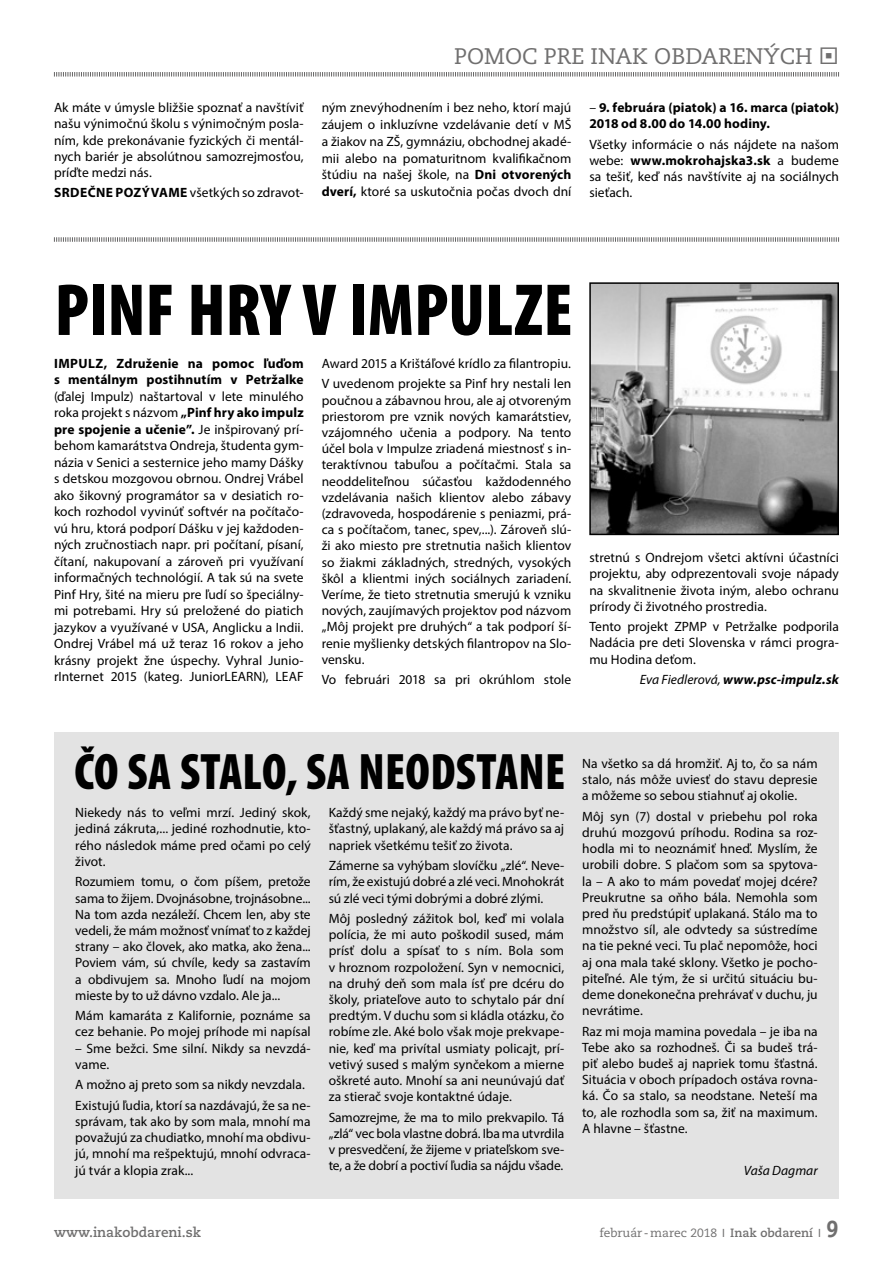
<style>
.page{position:relative;width:893px;height:1263px;background:#fff}
.page>*{position:absolute;margin:0;border:0;box-sizing:border-box;transform-origin:0 0}
.t1{font:900 condensed 74.4px "Myriad Pro";color:#000;scale:.95 1}
.t2{font:900 condensed 51.6px "Myriad Pro";color:#000;scale:.95 1}
.t3{font:22.5px "Caecilia LT Pro 55 Roman";color:#706f6f}
.t4{font:13.5px/16.2px "Myriad Pro";letter-spacing:.005em;color:#000;text-align:justify}
.t5{font:700 13.5px/16.2px "Myriad Pro";letter-spacing:.01em;color:#000}
.t6{font:italic 700 13.5px "Myriad Pro";letter-spacing:.015em;color:#000}
.t7{font:700 13.5px "Caecilia LT Pro 75";color:#706f6f}
.t8{font:italic 13.5px "Myriad Pro";letter-spacing:.005em;color:#000}
.t9{font:12px "Caecilia LT Pro 55 Roman";color:#706f6f}
.s1{font-weight:700}
.s2{font-weight:400}
.s3{font-family:"Myriad Pro"}
.s4{font-family:"Caecilia LT Pro 75";font-weight:700}
.s5{font-family:"Officina San Itc TEE";font-weight:700;font-size:24px}
</style>
<div class="page">
<svg style="left:54px;top:72px;width:785px;height:5px"></svg>
<div style="left:54px;top:732px;width:785px;height:467px;background:#e3e3e3"></div>
<img style="left:592px;top:285px;width:244px;height:247px">
<div style="left:589px;top:282px;width:250px;height:253px;border:2px solid #000"></div>
<svg style="left:54px;top:237px;width:785px;height:5px"></svg>
<p class="t4" style="left:54px;top:99px;width:251px">Ak máte v úmysle bližšie spoznať a navštíviť našu výnimočnú školu s výnimočným posla&shy;ním, kde prekonávanie fyzických či mentál&shy;nych bariér je absolútnou samozrejmosťou, príďte medzi nás.</p>
<p class="t4" style="left:54px;top:185px;width:251px"><span class="s1">Srdečne pozývame</span> všetkých so zdravot-</p>
<h3 class="t3" style="left:454px;top:41px;width:18px">pomoc</h3>
<h3 class="t3" style="left:544px;top:41px;width:14px">pre</h3>
<h3 class="t3" style="left:590px;top:41px;width:15px">inak</h3>
<h3 class="t3" style="left:654px;top:41px;width:48px">obdarených</h3>
<p class="t4" style="left:322px;top:99px;width:251px;line-height:16.8px">ným znevýhodnením i bez neho, ktorí majú záujem o inkluzívne vzdelávanie detí v MŠ a žiakov na ZŠ, gymnáziu, obchodnej akadé&shy;mii alebo na pomaturitnom kvalifikačnom štúdiu na našej škole, na <span class="s1">Dni otvorených dverí,</span> ktoré sa uskutočnia počas dvoch dní</p>
<p class="t5" style="left:589px;top:99px;width:251px"><span class="s2">–</span> 9. februára (piatok) a 16. marca (piatok)<br>2018 od 8.00 do 14.00 hodiny.</p>
<p class="t4" style="left:589px;top:136px;width:251px">Všetky informácie o nás nájdete na našom webe: <span class="s1">www.mokrohajska3.sk</span> a budeme sa tešiť, keď nás navštívite aj na sociálnych sieťach.</p>
<h1 class="t1" style="left:55px;top:269px;width:483px">PINF HRY V IMPULZE</h1>
<p class="t5" style="left:54px;top:355px;width:251px">Impulz, Združenie na pomoc ľuďom s mentálnym postihnutím v Petržalke</p>
<p class="t4" style="left:54px;top:388px;width:251px">(ďalej Impulz) naštartoval v lete minulého roka projekt s názvom <span class="s1">„Pinf hry ako impulz pre spojenie a učenie”.</span> Je inšpirovaný prí&shy;behom kamarátstva Ondreja, študenta gym&shy;názia v Senici a sesternice jeho mamy Dášky s detskou mozgovou obrnou. Ondrej Vrábel ako šikovný programátor sa v desiatich ro&shy;koch rozhodol vyvinúť softvér na počítačo&shy;vú hru, ktorá podporí Dášku v jej každoden&shy;ných zručnostiach napr. pri počítaní, písaní, čítaní, nakupovaní a zároveň pri využívaní informačných technológií. A tak sú na svete Pinf Hry, šité na mieru pre ľudí so špeciálny&shy;mi potrebami. Hry sú preložené do piatich jazykov a využívané v USA, Anglicku a Indii.<br>Ondrej Vrábel má už teraz 16 rokov a jeho krásny projekt žne úspechy. Vyhral Junio&shy;rInternet 2015 (kateg. JuniorLEARN), LEAF</p>
<p class="t4" style="left:322px;top:353px;width:251px;line-height:20.4px">Award 2015 a Krištáľové krídlo za filantropiu.<br>V uvedenom projekte sa Pinf hry nestali len</p>
<p class="t4" style="left:322px;top:392px;width:251px">poučnou a zábavnou hrou, ale aj otvoreným priestorom pre vznik nových kamarátstiev, vzájomného učenia a podpory. Na tento účel bola v Impulze zriadená miestnosť s in&shy;teraktívnou tabuľou a počítačmi. Stala sa neoddeliteľnou súčasťou každodenného vzdelávania našich klientov alebo zábavy (zdravoveda, hospodárenie s peniazmi, prá&shy;ca s počítačom, tanec, spev,...). Zároveň slú&shy;ži ako miesto pre stretnutia našich klientov so žiakmi základných, stredných, vysokých škôl a klientmi iných sociálnych zariadení.<br>Veríme, že tieto stretnutia smerujú k vzniku nových, zaujímavých projektov pod názvom „Môj projekt pre druhých“ a tak podporí ší&shy;renie myšlienky detských filantropov na Slo&shy;vensku.</p>
<p class="t4" style="left:322px;top:671px;width:251px">Vo februári 2018 sa pri okrúhlom stole</p>
<p class="t4" style="left:589px;top:549px;width:251px">stretnú s Ondrejom všetci aktívni účastníci projektu, aby odprezentovali svoje nápady na skvalitnenie života iným, alebo ochranu prírody či životného prostredia.</p>
<p class="t4" style="left:589px;top:618px;width:251px">Tento projekt ZPMP v Petržalke podporila Nadácia pre deti Slovenska v rámci progra&shy;mu Hodina deťom.</p>
<p class="t6" style="left:640px;top:671px;width:201px"><span class="s2">Eva Fiedlerová,</span> www.psc-impulz.sk</p>
<h2 class="t2" style="left:74px;top:743px;width:425px">ČO SA STALO, SA NEODSTANE</h2>
<p class="t4" style="left:75px;top:804px;width:237px">Niekedy nás to veľmi mrzí. Jediný skok, jediná zákruta,... jediné rozhodnutie, kto&shy;rého následok máme pred očami po celý život.</p>
<p class="t4" style="left:75px;top:873px;width:237px">Rozumiem tomu, o čom píšem, pretože sama to žijem. Dvojnásobne, trojnásobne...<br>Na tom azda nezáleží. Chcem len, aby ste vedeli, že mám možnosť vnímať to z každej strany – ako človek, ako matka, ako žena...<br>Poviem vám, sú chvíle, kedy sa zastavím a obdivujem sa. Mnoho ľudí na mojom mieste by to už dávno vzdalo. Ale ja...</p>
<p class="t4" style="left:75px;top:1007px;width:237px">Mám kamaráta z Kalifornie, poznáme sa cez behanie. Po mojej príhode mi napísal</p>
<p class="t4" style="left:75px;top:1040px;width:237px">– Sme bežci. Sme silní. Nikdy sa nevzdá&shy;vame.</p>
<p class="t4" style="left:75px;top:1074px;width:237px;line-height:20.4px">A možno aj preto som sa nikdy nevzdala.<br>Existujú ľudia, ktorí sa nazdávajú, že sa ne-</p>
<p class="t4" style="left:75px;top:1113px;width:237px">správam, tak ako by som mala, mnohí ma považujú za chudiatko, mnohí ma obdivu&shy;jú, mnohí ma rešpektujú, mnohí odvraca&shy;jú tvár a klopia zrak...</p>
<p class="t4" style="left:329px;top:804px;width:237px">Každý sme nejaký, každý ma právo byť ne&shy;šťastný, uplakaný, ale každý má právo sa aj napriek všetkému tešiť zo života.</p>
<p class="t4" style="left:329px;top:857px;width:237px">Zámerne sa vyhýbam slovíčku „zlé“. Neve&shy;rím, že existujú dobré a zlé veci. Mnohokrát sú zlé veci tými dobrými a dobré zlými.</p>
<p class="t4" style="left:329px;top:910px;width:237px">Môj posledný zážitok bol, keď mi volala polícia, že mi auto poškodil sused, mám prísť dolu a spísať to s ním. Bola som v hroznom rozpoložení. Syn v nemocnici, na druhý deň som mala ísť pre dcéru do školy, priateľove auto to schytalo pár dní predtým. V duchu som si kládla otázku, čo robíme zle. Aké bolo však moje prekvape&shy;nie, keď ma privítal usmiaty policajt, prí&shy;vetivý sused s malým synčekom a mierne oškreté auto. Mnohí sa ani neunúvajú dať za stierač svoje kontaktné údaje.</p>
<p class="t4" style="left:329px;top:1109px;width:237px">Samozrejme, že ma to milo prekvapilo. Tá „zlá“ vec bola vlastne dobrá. Iba ma utvrdila v presvedčení, že žijeme v priateľskom sve&shy;te, a že dobrí a poctiví ľudia sa nájdu všade.</p>
<p class="t4" style="left:582px;top:755px;width:237px">Na všetko sa dá hromžiť. Aj to, čo sa nám stalo, nás môže uviesť do stavu depresie a môžeme so sebou stiahnuť aj okolie.</p>
<p class="t4" style="left:582px;top:808px;width:237px">Môj syn (7) dostal v priebehu pol roka druhú mozgovú príhodu. Rodina sa roz&shy;hodla mi to neoznámiť hneď. Myslím, že urobili dobre. S plačom som sa spytova&shy;la – A ako to mám povedať mojej dcére?<br>Preukrutne sa oňho bála. Nemohla som pred ňu predstúpiť uplakaná. Stálo ma to množstvo síl, ale odvtedy sa sústredíme na tie pekné veci. Tu plač nepomôže, hoci aj ona mala také sklony. Všetko je pocho&shy;piteľné. Ale tým, že si určitú situáciu bu&shy;deme donekonečna prehrávať v duchu, ju nevrátime.</p>
<p class="t4" style="left:582px;top:1023px;width:237px">Raz mi moja mamina povedala – je iba na Tebe ako sa rozhodneš. Či sa budeš trá&shy;piť alebo budeš aj napriek tomu šťastná.<br>Situácia v oboch prípadoch ostáva rovna&shy;ká. Čo sa stalo, sa neodstane. Neteší ma to, ale rozhodla som sa, žiť na maximum.<br>A hlavne – šťastne.</p>
<p class="t8" style="left:744px;top:1162px;width:75px">Vaša Dagmar</p>
<p class="t7" style="left:54px;top:1223px;width:149px">www.inakobdareni.sk</p>
<p class="t9" style="left:599px;top:1225px;width:241px">február -marec 2018 <span class="s3">I</span> <span class="s4">Inak obdarení</span> <span class="s3">I</span> <span class="s5">9</span></p>
</div>
